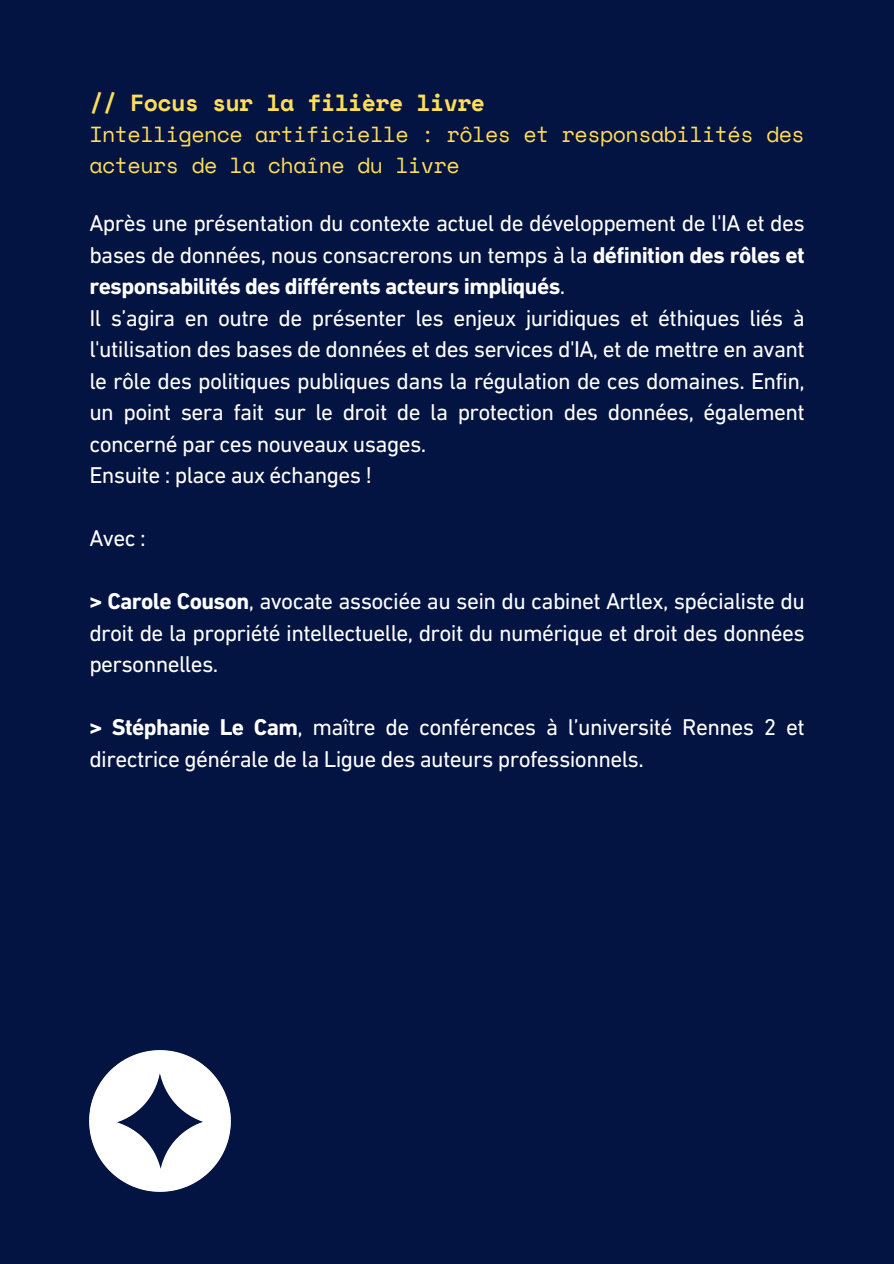
<style>
.page{position:relative;width:894px;height:1264px;background:#fff}
.page>*{position:absolute;margin:0;border:0;box-sizing:border-box;transform-origin:0 0}
.t1{font:23.25px/31.5px "DIN Next LT Pro";letter-spacing:-.025em;color:#fff}
.t2{font:700 23.25px "Space Mono";letter-spacing:-.025em;color:#ffde59}
.t3{font:21.75px/30.3px "Space Mono";letter-spacing:-.025em;color:#ffde59}
.s1{font-weight:700}
</style>
<div class="page">
<div style="left:0;top:0;width:893px;height:1263px;background:#031442"></div>
<img style="left:89px;top:1050px;width:141px;height:141px">
<p class="t2" style="left:89px;top:85px;width:397px">// Focus sur la filière livre</p>
<p class="t3" style="left:89px;top:119px;width:716px">Intelligence artificielle : rôles et responsabilités des acteurs de la chaîne du livre</p>
<p class="t1" style="left:89px;top:209px;width:716px">Après une présentation du contexte actuel de développement de l'IA et des bases de données, nous consacrerons un temps à la <span class="s1">définition des rôles et responsabilités des différents acteurs impliqués</span>.<br>Il s’agira en outre de présenter les enjeux juridiques et éthiques liés à l'utilisation des bases de données et des services d'IA, et de mettre en avant le rôle des politiques publiques dans la régulation de ces domaines. Enfin, un point sera fait sur le droit de la protection des données, également concerné par ces nouveaux usages.<br>Ensuite : place aux échanges !</p>
<p class="t1" style="left:89px;top:524px;width:58px">Avec :</p>
<p class="t1" style="left:89px;top:587px;width:716px;text-align:justify"><span class="s1">&gt; Carole Couson</span>, avocate associée au sein du cabinet Artlex, spécialiste du droit de la propriété intellectuelle, droit du numérique et droit des données personnelles.</p>
<p class="t1" style="left:89px;top:713px;width:716px"><span class="s1">&gt; Stéphanie Le Cam</span>, maître de conférences à l’université Rennes 2 et directrice générale de la Ligue des auteurs professionnels.</p>
</div>
